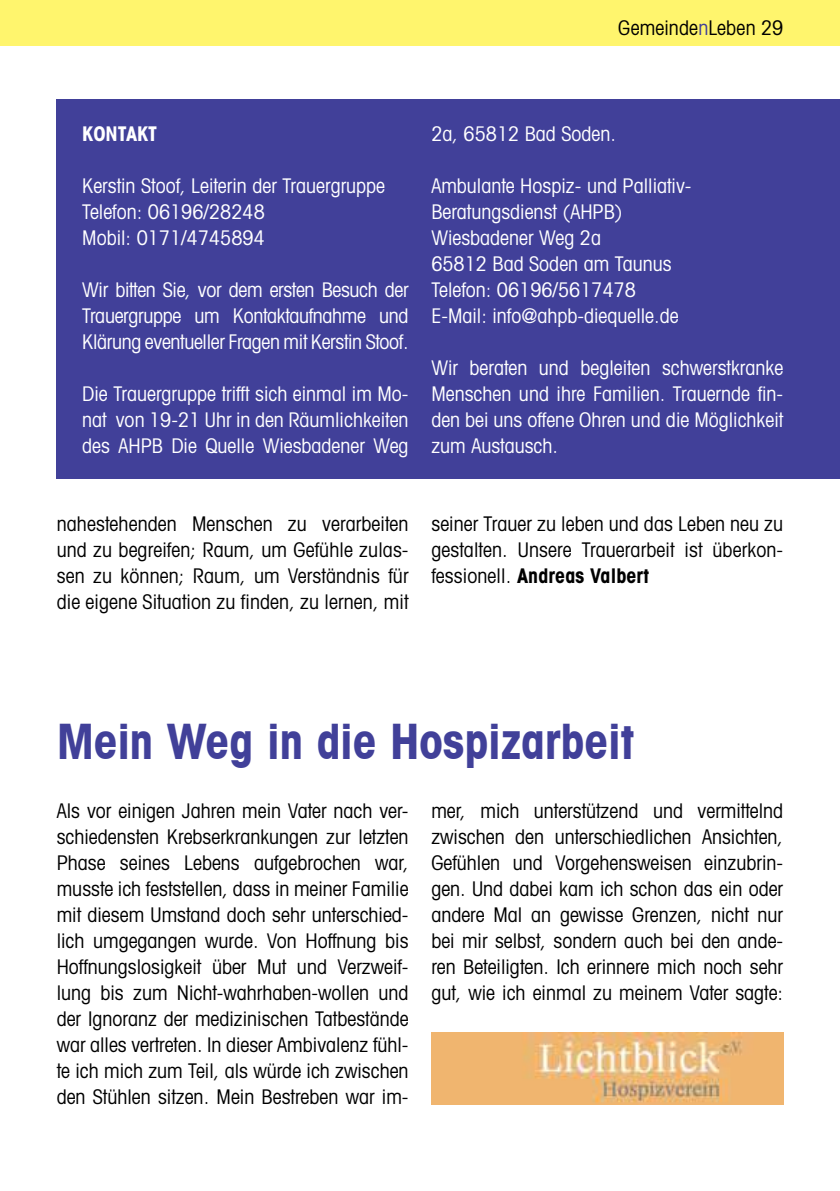
<style>
.page{position:relative;width:840px;height:1191px;background:#fff}
.page>*{position:absolute;margin:0;border:0;box-sizing:border-box;transform-origin:0 0}
.t1{font:700 condensed 48px "Trendex Condensed S Si";letter-spacing:-.01em;color:#414099}
.t2{font:condensed 20px/26px "Trendex S Si";letter-spacing:.005em;color:#000;text-align:justify}
.t3{font:condensed 20px/26px "Trendex S Si";color:#fff;text-align:justify}
.t4{font:700 condensed 20px "Trendex S Si";color:#fff}
.s1{color:#414099}
.s2{font-weight:700}
</style>
<div class="page">
<div style="left:0;top:0;width:839px;height:45px;background:#fff56d"></div>
<div style="left:57px;top:99px;width:782px;height:379px;background:#414099"></div>
<img style="left:431px;top:1033px;width:351px;height:71px">
<p class="t2" style="left:618px;top:15px;width:166px">Gemeinde<span class="s1">n</span>Leben 29</p>
<p class="t4" style="left:82px;top:121px;width:76px">KONTAKT</p>
<p class="t3" style="left:82px;top:172px;width:304px;text-align:left">Kerstin Stoof, Leiterin der Trauergruppe<br>Telefon: 06196/28248<br>Mobil: 0171/4745894</p>
<p class="t3" style="left:82px;top:276px;width:328px">Wir bitten Sie, vor dem ersten Besuch der Trauergruppe um Kontaktaufnahme und Klärung eventueller Fragen mit Kerstin Stoof.</p>
<p class="t3" style="left:82px;top:380px;width:327px">Die Trauergruppe trifft sich einmal im Mo&shy;nat von 19-21 Uhr in den Räumlichkeiten des AHPB Die Quelle Wiesbadener Weg</p>
<p class="t3" style="left:431px;top:120px;width:186px">2a, 65812 Bad Soden.</p>
<p class="t3" style="left:431px;top:172px;width:261px;text-align:left">Ambulante Hospiz- und Palliativ-<br>Beratungsdienst (AHPB)<br>Wiesbadener Weg 2a<br>65812 Bad Soden am Taunus<br>Telefon: 06196/5617478<br>E-Mail: info@ahpb-diequelle.de</p>
<p class="t3" style="left:431px;top:354px;width:353px">Wir beraten und begleiten schwerstkranke Menschen und ihre Familien. Trauernde fin&shy;den bei uns offene Ohren und die Möglichkeit zum Austausch.</p>
<p class="t2" style="left:57px;top:510px;width:353px">nahestehenden Menschen zu verarbeiten und zu begreifen; Raum, um Gefühle zulas&shy;sen zu können; Raum, um Verständnis für die eigene Situation zu finden, zu lernen, mit</p>
<p class="t2" style="left:431px;top:510px;width:353px">seiner Trauer zu leben und das Leben neu zu gestalten. Unsere Trauerarbeit ist überkon&shy;fessionell. <span class="s2">Andreas Valbert</span></p>
<h1 class="t1" style="left:57px;top:711px;width:578px">Mein Weg in die Hospizarbeit</h1>
<p class="t2" style="left:57px;top:797px;width:353px">Als vor einigen Jahren mein Vater nach ver&shy;schiedensten Krebserkrankungen zur letzten Phase seines Lebens aufgebrochen war, musste ich feststellen, dass in meiner Familie mit diesem Umstand doch sehr unterschied&shy;lich umgegangen wurde. Von Hoffnung bis Hoffnungslosigkeit über Mut und Verzweif&shy;lung bis zum Nicht-wahrhaben-wollen und der Ignoranz der medizinischen Tatbestände war alles vertreten. In dieser Ambivalenz fühl&shy;te ich mich zum Teil, als würde ich zwischen den Stühlen sitzen. Mein Bestreben war im-</p>
<p class="t2" style="left:431px;top:797px;width:353px">mer, mich unterstützend und vermittelnd zwischen den unterschiedlichen Ansichten, Gefühlen und Vorgehensweisen einzubrin&shy;gen. Und dabei kam ich schon das ein oder andere Mal an gewisse Grenzen, nicht nur bei mir selbst, sondern auch bei den ande&shy;ren Beteiligten. Ich erinnere mich noch sehr gut, wie ich einmal zu meinem Vater sagte:</p>
</div>
